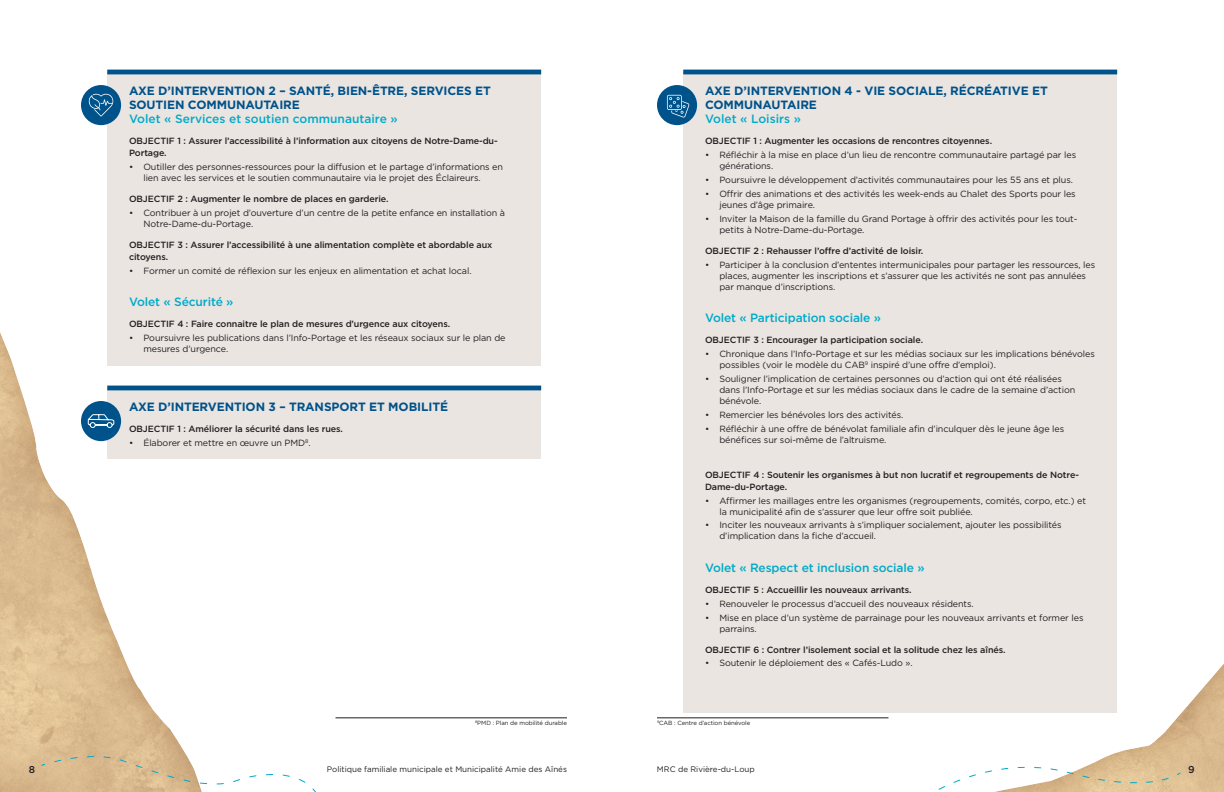
<style>
.page{position:relative;width:1224px;height:792px;background:#fff}
.page>*{position:absolute;margin:0;border:0;box-sizing:border-box;transform-origin:0 0}
.t1{font:700 12px/14.4px "Gotham";letter-spacing:-.01em;color:#00528a}
.t2{font:500 12px "Gotham";letter-spacing:-.01em;color:#00aac9}
.t3{font:500 10px "Gotham";color:#231f20}
.t4{font:9px/11px "Gotham";letter-spacing:-.01em;color:#231f20}
.t5{font:500 9px/12px "Gotham";letter-spacing:-.01em;color:#231f20}
.t6{font:8px "Gotham";color:#231f20}
.t7{font:6px "Gotham";letter-spacing:-.01em;color:#231f20}
</style>
<div class="page">
<svg style="left:917px;top:664px;width:307px;height:128px"></svg>
<svg style="left:917px;top:758px;width:264px;height:34px"></svg>
<svg style="left:0;top:332px;width:479px;height:460px"></svg>
<svg style="left:41px;top:754px;width:282px;height:38px"></svg>
<div style="left:107px;top:72px;width:434px;height:293px;background:#eae5e1"></div>
<hr style="left:107px;top:70px;width:434px;height:4px;background:#00528a">
<div style="left:107px;top:388px;width:434px;height:71px;background:#eae5e1"></div>
<hr style="left:107px;top:386px;width:434px;height:4px;background:#00528a">
<div style="left:81px;top:85px;width:40px;height:40px;background:#00528a;border-radius:50%"></div>
<div style="left:683px;top:72px;width:434px;height:640px;background:#eae5e1"></div>
<hr style="left:683px;top:70px;width:434px;height:4px;background:#00528a">
<div style="left:657px;top:85px;width:40px;height:40px;background:#00528a;border-radius:50%"></div>
<div style="left:81px;top:401px;width:40px;height:40px;background:#00528a;border-radius:50%"></div>
<svg style="left:88px;top:414px;width:27px;height:14px"></svg>
<svg style="left:667px;top:95px;width:23px;height:23px"></svg>
<svg style="left:88px;top:93px;width:26px;height:24px"></svg>
<hr style="left:657px;top:718px;width:231px;height:1px;background:#231f20">
<hr style="left:336px;top:718px;width:231px;height:1px;background:#231f20">
<h1 class="t1" style="left:129px;top:83px;width:363px">AXE D’INTERVENTION 2 – SANTÉ, BIEN-ÊTRE, SERVICES ET<br>SOUTIEN COMMUNAUTAIRE</h1>
<h1 class="t2" style="left:129px;top:111px;width:270px">Volet « Services et soutien communautaire »</h1>
<p class="t5" style="left:129px;top:135px;width:370px">OBJECTIF 1 : Assurer l’accessibilité à l’information aux citoyens de Notre-Dame-du-<br>Portage.</p>
<p class="t4" style="left:143px;top:161px;width:361px;text-indent:-14px">• Outiller des personnes-ressources pour la diffusion et le partage d’informations en lien avec les services et le soutien communautaire via le projet des Éclaireurs.</p>
<p class="t5" style="left:129px;top:193px;width:261px">OBJECTIF 2 : Augmenter le nombre de places en garderie.</p>
<p class="t4" style="left:143px;top:207px;width:363px;text-indent:-14px">• Contribuer à un projet d’ouverture d’un centre de la petite enfance en installation à<br>Notre-Dame-du-Portage.</p>
<p class="t5" style="left:129px;top:239px;width:365px">OBJECTIF 3 : Assurer l’accessibilité à une alimentation complète et abordable aux citoyens.</p>
<p class="t4" style="left:129px;top:265px;width:344px">• Former un comité de réflexion sur les enjeux en alimentation et achat local.</p>
<h1 class="t2" style="left:129px;top:294px;width:106px">Volet « Sécurité »</h1>
<p class="t5" style="left:129px;top:318px;width:323px">OBJECTIF 4 : Faire connaitre le plan de mesures d’urgence aux citoyens.</p>
<p class="t4" style="left:143px;top:332px;width:364px;text-indent:-14px">• Poursuivre les publications dans l’Info-Portage et les réseaux sociaux sur le plan de mesures d’urgence.</p>
<h1 class="t1" style="left:129px;top:399px;width:321px">AXE D’INTERVENTION 3 – TRANSPORT ET MOBILITÉ</h1>
<p class="t5" style="left:129px;top:422px;width:216px">OBJECTIF 1 : Améliorer la sécurité dans les rues.</p>
<p class="t4" style="left:129px;top:437px;width:183px">• Élaborer et mettre en œuvre un PMD<sup>8</sup>.</p>
<p class="t7" style="left:475px;top:719px;width:93px"><sup>8</sup>PMD : Plan de mobilité durable</p>
<h1 class="t1" style="left:705px;top:83px;width:344px">AXE D’INTERVENTION 4 - VIE SOCIALE, RÉCRÉATIVE ET<br>COMMUNAUTAIRE</h1>
<h1 class="t2" style="left:705px;top:111px;width:97px">Volet « Loisirs »</h1>
<p class="t5" style="left:705px;top:135px;width:289px">OBJECTIF 1 : Augmenter les occasions de rencontres citoyennes.</p>
<p class="t4" style="left:719px;top:149px;width:358px;text-indent:-14px">• Réfléchir à la mise en place d’un lieu de rencontre communautaire partagé par les générations.</p>
<p class="t4" style="left:705px;top:174px;width:369px">• Poursuivre le développement d’activités communautaires pour les 55 ans et plus.</p>
<p class="t4" style="left:719px;top:188px;width:358px;text-indent:-14px">• Offrir des animations et des activités les week-ends au Chalet des Sports pour les jeunes d’âge primaire.</p>
<p class="t4" style="left:719px;top:213px;width:360px;text-indent:-14px">• Inviter la Maison de la famille du Grand Portage à offrir des activités pour les tout&shy;petits à Notre-Dame-du-Portage.</p>
<p class="t5" style="left:705px;top:245px;width:220px">OBJECTIF 2 : Rehausser l’offre d’activité de loisir.</p>
<p class="t4" style="left:719px;top:259px;width:377px;text-indent:-14px">• Participer à la conclusion d’ententes intermunicipales pour partager les ressources, les places, augmenter les inscriptions et s’assurer que les activités ne sont pas annulées par manque d’inscriptions.</p>
<h1 class="t2" style="left:705px;top:310px;width:178px">Volet « Participation sociale »</h1>
<p class="t5" style="left:705px;top:334px;width:220px">OBJECTIF 3 : Encourager la participation sociale.</p>
<p class="t4" style="left:719px;top:348px;width:377px;text-indent:-14px">• Chronique dans l’Info-Portage et sur les médias sociaux sur les implications bénévoles possibles (voir le modèle du CAB<sup>9</sup> inspiré d’une offre d’emploi).</p>
<p class="t4" style="left:719px;top:373px;width:357px;text-indent:-14px">• Souligner l’implication de certaines personnes ou d’action qui ont été réalisées dans l’Info-Portage et sur les médias sociaux dans le cadre de la semaine d’action bénévole.</p>
<p class="t4" style="left:705px;top:409px;width:200px">• Remercier les bénévoles lors des activités.</p>
<p class="t4" style="left:719px;top:423px;width:346px;text-indent:-14px">• Réfléchir à une offre de bénévolat familiale afin d’inculquer dès le jeune âge les bénéfices sur soi-même de l’altruisme.</p>
<p class="t5" style="left:705px;top:468px;width:376px">OBJECTIF 4 : Soutenir les organismes à but non lucratif et regroupements de Notre-<br>Dame-du-Portage.</p>
<p class="t4" style="left:719px;top:495px;width:368px;text-indent:-14px">• Affirmer les maillages entre les organismes (regroupements, comités, corpo, etc.) et la municipalité afin de s’assurer que leur offre soit publiée.</p>
<p class="t4" style="left:719px;top:520px;width:344px;text-indent:-14px">• Inciter les nouveaux arrivants à s’impliquer socialement, ajouter les possibilités d’implication dans la fiche d’accueil.</p>
<h1 class="t2" style="left:705px;top:560px;width:221px">Volet « Respect et inclusion sociale »</h1>
<p class="t5" style="left:705px;top:584px;width:208px">OBJECTIF 5 : Accueillir les nouveaux arrivants.</p>
<p class="t4" style="left:705px;top:598px;width:270px">• Renouveler le processus d’accueil des nouveaux résidents.</p>
<p class="t4" style="left:719px;top:612px;width:366px;text-indent:-14px">• Mise en place d’un système de parrainage pour les nouveaux arrivants et former les parrains.</p>
<p class="t5" style="left:705px;top:643px;width:302px">OBJECTIF 6 : Contrer l’isolement social et la solitude chez les aînés.</p>
<p class="t4" style="left:705px;top:658px;width:209px">• Soutenir le déploiement des « Cafés-Ludo ».</p>
<p class="t7" style="left:657px;top:719px;width:95px"><sup>9</sup>CAB : Centre d’action bénévole</p>
<p class="t3" style="left:29px;top:763px;width:8px">8</p>
<p class="t6" style="left:327px;top:764px;width:242px">Politique familiale municipale et Municipalité Amie des Aînés</p>
<p class="t6" style="left:657px;top:764px;width:99px">MRC de Rivière-du-Loup</p>
<p class="t3" style="left:1188px;top:763px;width:8px">9</p>
</div>
